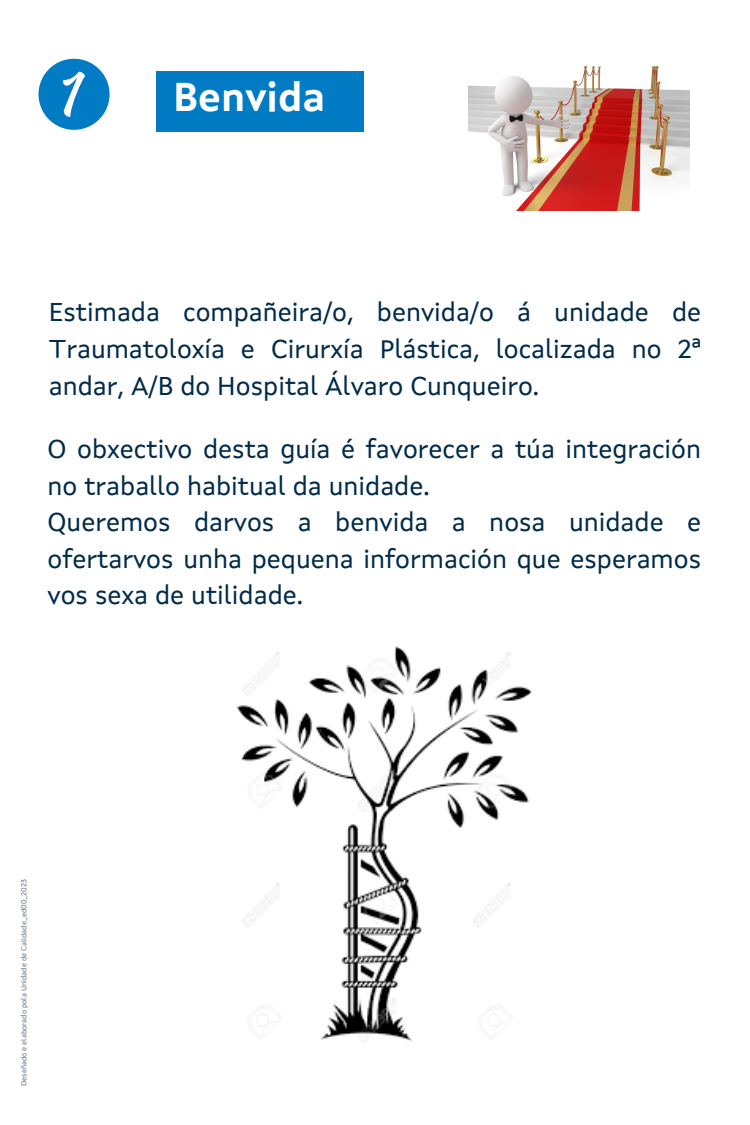
<style>
.page{position:relative;width:750px;height:1125px;background:#fff}
.page>*{position:absolute;margin:0;border:0;box-sizing:border-box;transform-origin:0 0}
.t1{font:700 40px "Xunta Sans";color:#fff}
.t2{font:26.25px/36.5px "Xunta Sans";color:#002b4a;text-align:justify}
.t3{font:7.5px "Xunta Sans";color:#66757f}
</style>
<div class="page">
<div style="left:156px;top:71px;width:208px;height:60px;background:#007bc4"></div>
<svg style="left:39px;top:59px;width:71px;height:71px"></svg>
<img style="left:469px;top:65px;width:220px;height:146px">
<img style="left:237px;top:646px;width:296px;height:397px">
<p class="t1" style="left:173px;top:81px;width:154px">Benvida</p>
<p class="t2" style="left:49px;top:296px;width:654px">Estimada compañeira/o, benvida/o á unidade de Traumatoloxía e Cirurxía Plástica, localizada no 2ª andar, A/B do Hospital Álvaro Cunqueiro.</p>
<p class="t2" style="left:48px;top:433px;width:655px">O obxectivo desta guía é favorecer a túa integración no traballo habitual da unidade.</p>
<p class="t2" style="left:48px;top:506px;width:655px">Queremos darvos a benvida a nosa unidade e ofertarvos unha pequena información que esperamos vos sexa de utilidade.</p>
<p class="t3" style="left:21px;top:1086px;width:208px;rotate:-90deg">Deseñado e elaborado pola Unidade de Calidade_ed00_2023</p>
</div>
